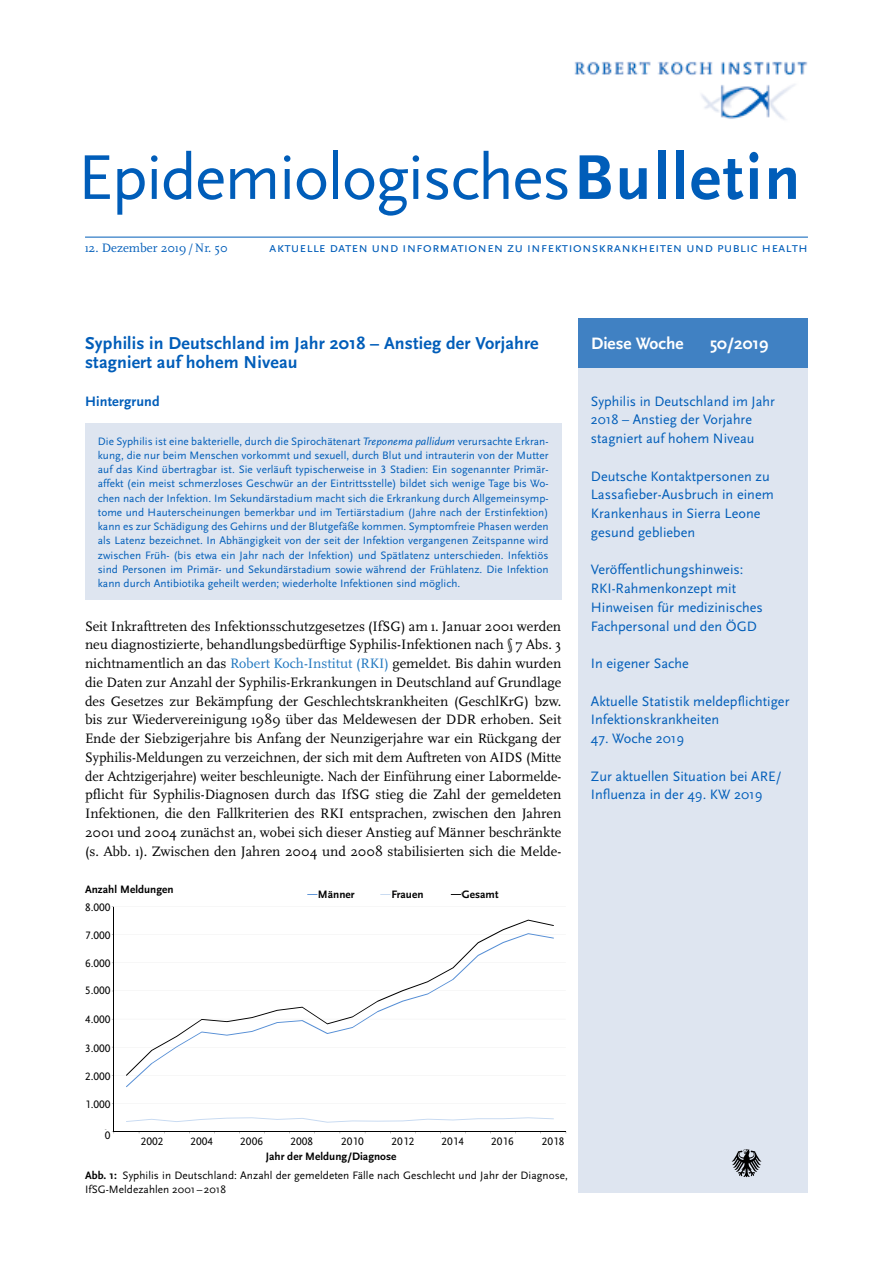
<style>
.page{position:relative;width:893px;height:1263px;background:#fff}
.page>*{position:absolute;margin:0;border:0;box-sizing:border-box;transform-origin:0 0}
.t1{font:66px "Scala Sans Pro";letter-spacing:-.02em;color:#005db9}
.Fließtext_Überschrif{font:700 18px "Scala Sans Pro";letter-spacing:.01em;color:#005db9}
.t2{font:700 17.25px "Scala Sans Pro";color:#fff}
.Fließtext{font:14.25px/18.8px "Scala Pro";color:#000;text-align:justify}
.Inhalt{font:14.25px/18.8px "Scala Sans Pro";color:#005db9}
.Fließtext_Überschrif-2{font:700 14.25px "Scala Sans Pro";letter-spacing:.01em;color:#005db9}
.t3{font:12.75px "Scala Pro";color:#005db9}
.Text_klein_P_300{font:11.25px/14.2px "Scala Sans Pro";letter-spacing:.005em;color:#005db9;text-align:justify}
.Text_klein_schwarz{font:11.25px/14.2px "Scala Sans Pro";letter-spacing:.005em;color:#000}
.Text_klein_schwarz_b{font:11.25px "Scala Sans Pro";letter-spacing:.005em;color:#000}
.Text_klein_schwarz_b-2{font:700 11.25px "Scala Sans Pro";letter-spacing:.005em;color:#000}
.t4{font:6.75px "Scala Sans Pro";color:#000}
.s1{font-weight:700}
.s2{font-style:italic}
.s3{color:#2178c0}
</style>
<div class="page">
<hr style="left:85px;top:237px;width:723px;height:1px;background:#005db9">
<img style="left:574px;top:61px;width:234px;height:59px">
<div style="left:578px;top:318px;width:230px;height:875px;background:#dee5f0"></div>
<div style="left:578px;top:318px;width:230px;height:50px;background:#4081c3"></div>
<svg style="left:732px;top:1149px;width:29px;height:28px"></svg>
<div style="left:85px;top:423px;width:476px;height:177px;background:#dee5f0"></div>
<hr style="left:114px;top:1103px;width:452px;height:1px;background:#bfbfbf">
<hr style="left:114px;top:1075px;width:452px;height:1px;background:#bfbfbf">
<hr style="left:114px;top:1047px;width:452px;height:1px;background:#bfbfbf">
<hr style="left:114px;top:1019px;width:452px;height:1px;background:#bfbfbf">
<hr style="left:114px;top:991px;width:452px;height:1px;background:#bfbfbf">
<hr style="left:114px;top:963px;width:452px;height:1px;background:#bfbfbf">
<hr style="left:114px;top:935px;width:452px;height:1px;background:#bfbfbf">
<hr style="left:114px;top:907px;width:452px;height:1px;background:#bfbfbf">
<hr style="left:114px;top:907px;width:1px;height:224px;background:#000">
<hr style="left:114px;top:1131px;width:452px;height:1px;background:#000">
<svg style="left:126px;top:1117px;width:428px;height:6px"></svg>
<svg style="left:126px;top:920px;width:428px;height:156px"></svg>
<h1 class="t1" style="left:78px;top:139px;width:724px">Epidemiologisches<span class="s1">Bulletin</span></h1>
<p class="t3" style="left:85px;top:240px;width:144px">12. Dezember 2019/Nr. 50</p>
<p class="Inhalt" style="left:269px;top:238px;width:540px">aktuelle daten und informationen zu infektionskrankheiten und public health</p>
<p class="Fließtext_Überschrif" style="left:85px;top:333px;width:455px">Syphilis in Deutschland im Jahr 2018 – Anstieg der Vorjahre</p>
<p class="t2" style="left:591px;top:334px;width:94px">Diese Woche</p>
<p class="t2" style="left:710px;top:334px;width:60px">50/2019</p>
<p class="Fließtext_Überschrif" style="left:85px;top:352px;width:214px">stagniert auf hohem Niveau</p>
<p class="Fließtext_Überschrif-2" style="left:85px;top:393px;width:76px">Hintergrund</p>
<p class="Inhalt" style="left:591px;top:391px;width:186px">Syphilis in Deutschland im Jahr<br>2018 – Anstieg der Vorjahre stagniert auf hohem Niveau</p>
<p class="Inhalt" style="left:591px;top:466px;width:184px">Deutsche Kontaktpersonen zu<br>Lassafieber-Ausbruch in einem<br>Krankenhaus in Sierra Leone gesund geblieben</p>
<p class="Inhalt" style="left:591px;top:560px;width:154px">Veröffentlichungshinweis:</p>
<p class="Inhalt" style="left:591px;top:579px;width:173px">RKI-Rahmenkonzept mit<br>Hinweisen für medizinisches<br>Fachpersonal und den ÖGD</p>
<p class="Inhalt" style="left:591px;top:654px;width:99px">In eigener Sache</p>
<p class="Inhalt" style="left:591px;top:691px;width:200px">Aktuelle Statistik meldepflichtiger<br>Infektionskrankheiten</p>
<p class="Inhalt" style="left:591px;top:729px;width:95px">47. Woche 2019</p>
<p class="Inhalt" style="left:591px;top:766px;width:192px">Zur aktuellen Situation bei ARE/</p>
<p class="Inhalt" style="left:591px;top:785px;width:173px">Influenza in der 49. KW 2019</p>
<p class="Text_klein_P_300" style="left:98px;top:434px;width:452px">Die Syphilis ist eine bakterielle, durch die Spirochätenart <span class="s2">Treponema pallidum</span> verursachte Erkran&shy;kung, die nur beim Menschen vorkommt und sexuell, durch Blut und intrauterin von der Mutter auf das Kind übertragbar ist. Sie verläuft typischerweise in 3 Stadien: Ein sogenannter Primär&shy;affekt (ein meist schmerzloses Geschwür an der Eintrittsstelle) bildet sich wenige Tage bis Wo&shy;chen nach der Infektion. Im Sekundärstadium macht sich die Erkrankung durch Allgemeinsymp&shy;tome und Hauterscheinungen bemerkbar und im Tertiärstadium (Jahre nach der Erstinfektion) kann es zur Schädigung des Gehirns und der Blutgefäße kommen. Symptomfreie Phasen werden als Latenz bezeichnet. In Abhängigkeit von der seit der Infektion vergangenen Zeitspanne wird zwischen Früh- (bis etwa ein Jahr nach der Infektion) und Spätlatenz unterschieden. Infektiös sind Personen im Primär- und Sekundärstadium sowie während der Frühlatenz. Die Infektion kann durch Antibiotika geheilt werden; wiederholte Infektionen sind möglich.</p>
<p class="Fließtext" style="left:85px;top:616px;width:478px">Seit Inkrafttreten des Infektionsschutzgesetzes (IfSG) am 1. Januar 2001 werden neu diagnostizierte, behandlungsbedürftige Syphilis-Infektionen nach § 7 Abs. 3 nichtnamentlich an das <span class="s3">Robert Koch-Institut (RKI)</span> gemeldet. Bis dahin wurden die Daten zur Anzahl der Syphilis-Erkrankungen in Deutschland auf Grundlage des Gesetzes zur Bekämpfung der Geschlechtskrankheiten (GeschlKrG) bzw. bis zur Wiedervereinigung 1989 über das Meldewesen der DDR erhoben. Seit Ende der Siebzigerjahre bis Anfang der Neunzigerjahre war ein Rückgang der Syphilis-Meldungen zu verzeichnen, der sich mit dem Auftreten von AIDS (Mitte der Achtzigerjahre) weiter beschleunigte. Nach der Einführung einer Labormelde&shy;pflicht für Syphilis-Diagnosen durch das IfSG stieg die Zahl der gemeldeten Infektionen, die den Fallkriterien des RKI entsprachen, zwischen den Jahren 2001 und 2004 zunächst an, wobei sich dieser Anstieg auf Männer beschränkte (s. Abb. 1). Zwischen den Jahren 2004 und 2008 stabilisierten sich die Melde-</p>
<p class="Text_klein_schwarz_b-2" style="left:85px;top:883px;width:90px">Anzahl Meldungen</p>
<p class="Text_klein_schwarz_b-2" style="left:318px;top:887px;width:38px">Männer</p>
<p class="Text_klein_schwarz_b-2" style="left:391px;top:887px;width:34px">Frauen</p>
<p class="Text_klein_schwarz_b-2" style="left:462px;top:887px;width:38px">Gesamt</p>
<p class="t4" style="left:318px;top:890px;width:24px">Männer</p>
<p class="t4" style="left:391px;top:890px;width:21px">Frauen</p>
<p class="t4" style="left:461px;top:890px;width:24px">Gesamt</p>
<p class="Text_klein_schwarz_b" style="left:85px;top:900px;width:27px">8.000</p>
<p class="Text_klein_schwarz_b" style="left:85px;top:928px;width:27px">7.000</p>
<p class="Text_klein_schwarz_b" style="left:85px;top:956px;width:27px">6.000</p>
<p class="Text_klein_schwarz_b" style="left:85px;top:984px;width:27px">5.000</p>
<p class="Text_klein_schwarz_b" style="left:85px;top:1013px;width:27px">4.000</p>
<p class="Text_klein_schwarz_b" style="left:85px;top:1041px;width:27px">3.000</p>
<p class="Text_klein_schwarz_b" style="left:85px;top:1069px;width:27px">2.000</p>
<p class="Text_klein_schwarz_b" style="left:85px;top:1097px;width:27px">1.000</p>
<p class="Text_klein_schwarz_b" style="left:105px;top:1128px;width:7px">0</p>
<p class="t4" style="left:91px;top:902px;width:18px">8.000</p>
<p class="t4" style="left:91px;top:931px;width:18px">7.000</p>
<p class="t4" style="left:91px;top:959px;width:19px">6.000</p>
<p class="t4" style="left:92px;top:987px;width:18px">5.000</p>
<p class="t4" style="left:91px;top:1015px;width:18px">4.000</p>
<p class="t4" style="left:91px;top:1043px;width:18px">3.000</p>
<p class="t4" style="left:91px;top:1071px;width:18px">2.000</p>
<p class="t4" style="left:92px;top:1099px;width:17px">1.000</p>
<p class="t4" style="left:104px;top:1127px;width:5px">0</p>
<p class="Text_klein_schwarz_b" style="left:141px;top:1134px;width:24px">2002</p>
<p class="Text_klein_schwarz_b" style="left:191px;top:1134px;width:24px">2004</p>
<p class="Text_klein_schwarz_b" style="left:240px;top:1134px;width:24px">2006</p>
<p class="Text_klein_schwarz_b" style="left:291px;top:1134px;width:24px">2008</p>
<p class="Text_klein_schwarz_b" style="left:341px;top:1134px;width:24px">2010</p>
<p class="Text_klein_schwarz_b" style="left:392px;top:1134px;width:24px">2012</p>
<p class="Text_klein_schwarz_b" style="left:441px;top:1134px;width:24px">2014</p>
<p class="Text_klein_schwarz_b" style="left:491px;top:1134px;width:24px">2016</p>
<p class="Text_klein_schwarz_b" style="left:542px;top:1134px;width:24px">2018</p>
<p class="t4" style="left:144px;top:1136px;width:16px">2002</p>
<p class="t4" style="left:194px;top:1136px;width:16px">2004</p>
<p class="t4" style="left:245px;top:1136px;width:16px">2006</p>
<p class="t4" style="left:295px;top:1136px;width:16px">2008</p>
<p class="t4" style="left:346px;top:1136px;width:15px">2010</p>
<p class="t4" style="left:396px;top:1136px;width:15px">2012</p>
<p class="t4" style="left:446px;top:1136px;width:15px">2014</p>
<p class="t4" style="left:496px;top:1136px;width:15px">2016</p>
<p class="t4" style="left:547px;top:1136px;width:15px">2018</p>
<p class="Text_klein_schwarz_b-2" style="left:266px;top:1150px;width:132px">Jahr der Meldung/Diagnose</p>
<p class="Text_klein_schwarz" style="left:85px;top:1168px;width:485px"><span class="s1">Abb. 1:</span> Syphilis in Deutschland: Anzahl der gemeldeten Fälle nach Geschlecht und Jahr der Diagnose,<br>IfSG-Meldezahlen 2001 – 2018</p>
</div>
